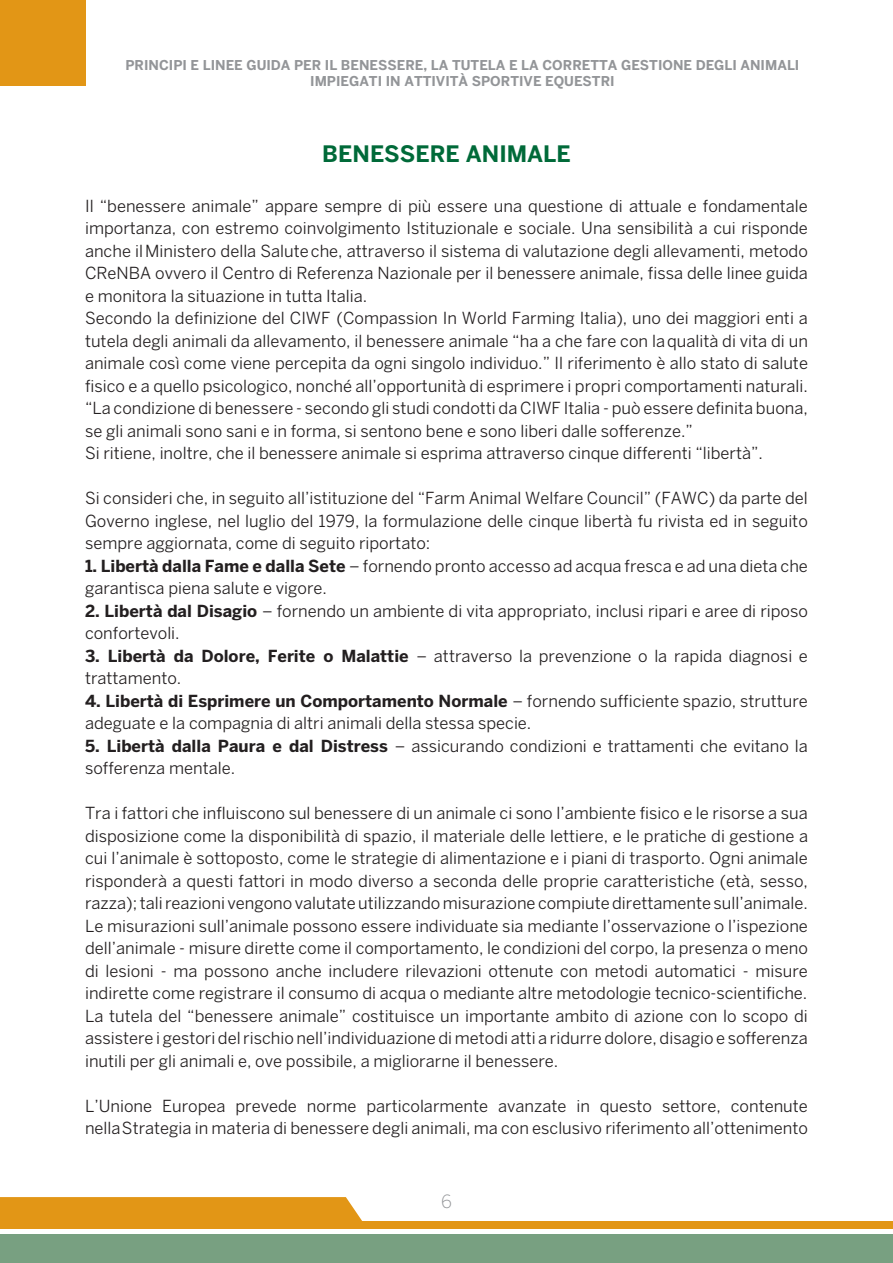
<style>
.page{position:relative;width:893px;height:1263px;background:#fff}
.page>*{position:absolute;margin:0;border:0;box-sizing:border-box;transform-origin:0 0}
.t1{font:700 22.5px "Benton Sans";color:#006a39}
.t2{font:300 18px "Benton Sans";color:#939598}
.t3{font:16.5px/22.5px "Benton Sans";color:#231f20}
.t4{font:700 13.5px/16.2px "Benton Sans";color:#939598;text-align:center}
.s1{font-weight:700}
</style>
<div class="page">
<div style="left:0;top:0;width:86px;height:86px;background:#e29616"></div>
<div style="left:0;top:1234px;width:893px;height:29px;background:#78a081"></div>
<div style="left:0;top:1221px;width:893px;height:7px;background:#e29616"></div>
<div style="left:0;top:1197px;width:362px;height:24px;background:#e29616"></div>
<p class="t4" style="left:126px;top:56px;width:675px">PRINCIPI E LINEE GUIDA PER IL BENESSERE, LA TUTELA E LA CORRETTA GESTIONE DEGLI ANIMALI<br>IMPIEGATI IN ATTIVITÀ SPORTIVE EQUESTRI</p>
<h1 class="t1" style="left:322px;top:140px;width:250px">BENESSERE ANIMALE</h1>
<p class="t3" style="left:85px;top:194px;width:724px">Il “benessere animale” appare sempre di più essere una questione di attuale e fondamentale importanza, con estremo coinvolgimento Istituzionale e sociale. Una sensibilità a cui risponde anche il Ministero della Salute che, attraverso il sistema di valutazione degli allevamenti, metodo CReNBA ovvero il Centro di Referenza Nazionale per il benessere animale, fissa delle linee guida e monitora la situazione in tutta Italia.<br>Secondo la definizione del CIWF (Compassion In World Farming Italia), uno dei maggiori enti a tutela degli animali da allevamento, il benessere animale “ha a che fare con la qualità di vita di un animale così come viene percepita da ogni singolo individuo.” Il riferimento è allo stato di salute fisico e a quello psicologico, nonché all’opportunità di esprimere i propri comportamenti naturali. “La condizione di benessere - secondo gli studi condotti da CIWF Italia - può essere definita buona, se gli animali sono sani e in forma, si sentono bene e sono liberi dalle sofferenze.”<br>Si ritiene, inoltre, che il benessere animale si esprima attraverso cinque differenti “libertà”.</p>
<p class="t3" style="left:85px;top:487px;width:724px;text-align:justify">Si consideri che, in seguito all’istituzione del “Farm Animal Welfare Council” (FAWC) da parte del Governo inglese, nel luglio del 1979, la formulazione delle cinque libertà fu rivista ed in seguito sempre aggiornata, come di seguito riportato:</p>
<p class="t3" style="left:85px;top:554px;width:724px"><span class="s1">1. Libertà dalla Fame e dalla Sete</span> – fornendo pronto accesso ad acqua fresca e ad una dieta che garantisca piena salute e vigore.</p>
<p class="t3" style="left:85px;top:599px;width:724px"><span class="s1">2. Libertà dal Disagio</span> – fornendo un ambiente di vita appropriato, inclusi ripari e aree di riposo confortevoli.</p>
<p class="t3" style="left:85px;top:644px;width:724px"><span class="s1">3. Libertà da Dolore, Ferite o Malattie</span> – attraverso la prevenzione o la rapida diagnosi e trattamento.</p>
<p class="t3" style="left:85px;top:689px;width:724px"><span class="s1">4. Libertà di Esprimere un Comportamento Normale</span> – fornendo sufficiente spazio, strutture adeguate e la compagnia di altri animali della stessa specie.</p>
<p class="t3" style="left:85px;top:734px;width:724px"><span class="s1">5. Libertà dalla Paura e dal Distress</span> – assicurando condizioni e trattamenti che evitano la sofferenza mentale.</p>
<p class="t3" style="left:85px;top:802px;width:724px;text-align:justify">Tra i fattori che influiscono sul benessere di un animale ci sono l’ambiente fisico e le risorse a sua disposizione come la disponibilità di spazio, il materiale delle lettiere, e le pratiche di gestione a cui l’animale è sottoposto, come le strategie di alimentazione e i piani di trasporto. Ogni animale risponderà a questi fattori in modo diverso a seconda delle proprie caratteristiche (età, sesso, razza); tali reazioni vengono valutate utilizzando misurazione compiute direttamente sull’animale.<br>Le misurazioni sull’animale possono essere individuate sia mediante l’osservazione o l’ispezione dell’animale - misure dirette come il comportamento, le condizioni del corpo, la presenza o meno di lesioni - ma possono anche includere rilevazioni ottenute con metodi automatici - misure indirette come registrare il consumo di acqua o mediante altre metodologie tecnico-scientifiche.<br>La tutela del “benessere animale” costituisce un importante ambito di azione con lo scopo di assistere i gestori del rischio nell’individuazione di metodi atti a ridurre dolore, disagio e sofferenza inutili per gli animali e, ove possibile, a migliorarne il benessere.</p>
<p class="t3" style="left:85px;top:1094px;width:724px">L’Unione Europea prevede norme particolarmente avanzate in questo settore, contenute nella Strategia in materia di benessere degli animali, ma con esclusivo riferimento all’ottenimento</p>
<p class="t2" style="left:441px;top:1190px;width:12px">6</p>
</div>
